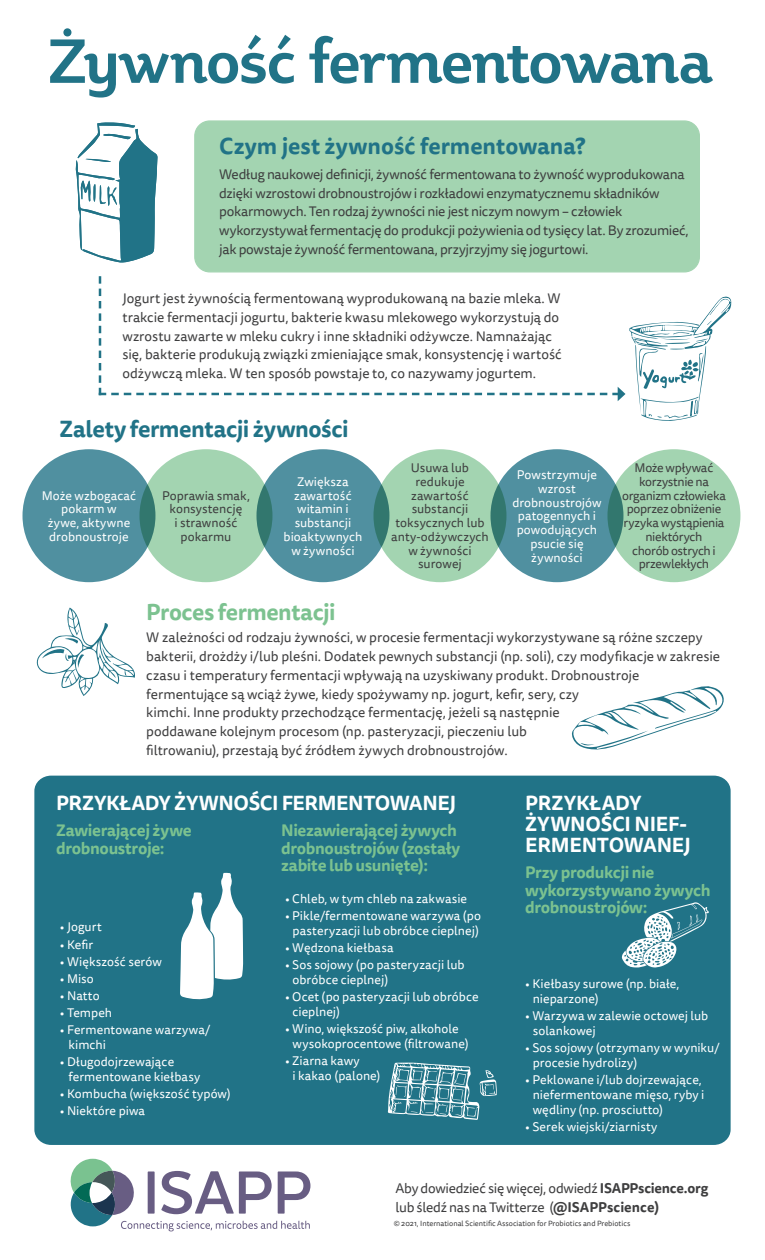
<style>
.page{position:relative;width:765px;height:1260px;background:#fff}
.page>*{position:absolute;margin:0;border:0;box-sizing:border-box;transform-origin:0 0}
.t1{font:700 61.25px "Plume";letter-spacing:-.035em;color:#217387}
.t2{font:700 22.88px "Tisa Sans Pro";letter-spacing:-.02em;color:#217387}
.t3{font:700 22.5px "Tisa Sans Pro";color:#217387}
.t4{font:700 22.5px "Tisa Sans Pro";letter-spacing:-.02em;color:#7cc290}
.t5{font:700 20px/21.2px "Tisa Sans Pro";letter-spacing:-.02em;color:#fff}
.t6{font:700 16.25px/17.5px "Tisa Sans Pro";letter-spacing:-.02em;color:#7cc290}
.t7{font:13.75px/18.8px "Tisa Sans Pro";letter-spacing:-.005em;color:#3e3e3f}
.t8{font:12.5px/13.8px "Tisa Sans Pro";letter-spacing:.005em;color:#fff}
.t9{font:12.5px/13.8px "Tisa Sans Pro";letter-spacing:-.005em;color:#3e3e3f;text-align:center}
.t10{font:12.5px/13.8px "Tisa Sans Pro";letter-spacing:-.025em;color:#3e3e3f;text-align:center}
.t11{font:7.5px "Tisa Sans Pro";color:#3e3e3f}
.s1{font-weight:700}
</style>
<div class="page">
<div style="left:608px;top:449px;width:132px;height:133px;background:#a3d4b1;border-radius:50%"></div>
<div style="left:195px;top:121px;width:504px;height:151px;background:#a3d4b1;border-radius:15px"></div>
<div style="left:194px;top:120px;width:506px;height:152px;border:1px solid #7cc290;border-radius:15px"></div>
<div style="left:34px;top:776px;width:697px;height:369px;background:#217387;border-radius:16px"></div>
<div style="left:373px;top:449px;width:133px;height:133px;background:#a3d4b1;border-radius:50%"></div>
<div style="left:139px;top:449px;width:133px;height:133px;background:#a3d4b1;border-radius:50%"></div>
<svg style="left:257px;top:449px;width:132px;height:133px;background:#4d8d9b"></svg>
<svg style="left:491px;top:449px;width:132px;height:133px;background:#4d8d9b"></svg>
<div style="left:23px;top:449px;width:132px;height:133px;background:#5090a0;border-radius:50%"></div>
<svg style="left:76px;top:123px;width:82px;height:140px"></svg>
<svg style="left:99px;top:276px;width:632px;height:145px"></svg>
<svg style="left:571px;top:686px;width:153px;height:64px"></svg>
<svg style="left:36px;top:608px;width:99px;height:88px"></svg>
<svg style="left:388px;top:1062px;width:109px;height:58px"></svg>
<svg style="left:622px;top:902px;width:87px;height:66px"></svg>
<svg style="left:180px;top:873px;width:63px;height:127px"></svg>
<svg style="left:70px;top:1159px;width:240px;height:72px"></svg>
<p class="t1" style="left:48px;top:22px;width:667px">Żywność fermentowana</p>
<p class="t3" style="left:219px;top:129px;width:368px">Czym jest żywność fermentowana?</p>
<p class="t7" style="left:219px;top:165px;width:471px">Według naukowej definicji, żywność fermentowana to żywność wyprodukowana dzięki wzrostowi drobnoustrojów i rozkładowi enzymatycznemu składników pokarmowych. Ten rodzaj żywności nie jest niczym nowym – człowiek wykorzystywał fermentację do produkcji pożywienia od tysięcy lat. By zrozumieć, jak powstaje żywność fermentowana, przyjrzyjmy się jogurtowi.</p>
<p class="t7" style="left:122px;top:289px;width:441px">Jogurt jest żywnością fermentowaną wyprodukowaną na bazie mleka. W trakcie fermentacji jogurtu, bakterie kwasu mlekowego wykorzystują do wzrostu zawarte w mleku cukry i inne składniki odżywcze. Namnażając się, bakterie produkują związki zmieniające smak, konsystencję i wartość odżywczą mleka. W ten sposób powstaje to, co nazywamy jogurtem.</p>
<p class="t2" style="left:60px;top:412px;width:291px">Zalety fermentacji żywności</p>
<p class="t8" style="left:42px;top:489px;width:96px;text-align:center">Może wzbogacać pokarm w<br>żywe, aktywne drobnoustroje</p>
<p class="t9" style="left:162px;top:489px;width:89px">Poprawia smak, konsystencję<br>i strawność pokarmu</p>
<p class="t8" style="left:284px;top:475px;width:80px;text-align:center">Zwiększa zawartość witamin i substancji bioaktywnych w żywności</p>
<p class="t4" style="left:146px;top:596px;width:191px">Proces fermentacji</p>
<p class="t9" style="left:391px;top:461px;width:99px">Usuwa lub redukuje zawartość substancji toksycznych lub anty-odżywczych w żywności surowej</p>
<p class="t8" style="left:512px;top:468px;width:91px;text-align:center">Powstrzymuje wzrost drobnoustrojów patogennych i powodujących psucie się żywności</p>
<p class="t10" style="left:622px;top:461px;width:105px">Może wpływać korzystnie na organizm człowieka poprzez obniżenie ryzyka wystąpienia niektórych<br>chorób ostrych i przewlekłych</p>
<p class="t7" style="left:146px;top:629px;width:575px">W zależności od rodzaju żywności, w procesie fermentacji wykorzystywane są różne szczepy bakterii, drożdży i/lub pleśni. Dodatek pewnych substancji (np. soli), czy modyfikacje w zakresie czasu i temperatury fermentacji wpływają na uzyskiwany produkt. Drobnoustroje fermentujące są wciąż żywe, kiedy spożywamy np. jogurt, kefir, sery, czy<br>kimchi. Inne produkty przechodzące fermentację, jeżeli są następnie<br>poddawane kolejnym procesom (np. pasteryzacji, pieczeniu lub<br>filtrowaniu), przestają być źródłem żywych drobnoustrojów.</p>
<p class="t5" style="left:56px;top:792px;width:401px">PRZYKŁADY ŻYWNOŚCI FERMENTOWANEJ</p>
<p class="t6" style="left:56px;top:822px;width:137px">Zawierającej żywe drobnoustroje:</p>
<p class="t6" style="left:281px;top:822px;width:180px">Niezawierającej żywych drobnoustrojów (zostały zabite lub usunięte):</p>
<p class="t8" style="left:60px;top:921px;width:43px">• Jogurt</p>
<p class="t8" style="left:60px;top:938px;width:35px">• Kefir</p>
<p class="t8" style="left:60px;top:955px;width:104px">• Większość serów</p>
<p class="t8" style="left:60px;top:972px;width:35px">• Miso</p>
<p class="t8" style="left:60px;top:989px;width:41px">• Natto</p>
<p class="t8" style="left:60px;top:1006px;width:54px">• Tempeh</p>
<p class="t8" style="left:69px;top:1022px;width:144px;line-height:15px;text-indent:-9px">• Fermentowane warzywa/ kimchi</p>
<p class="t8" style="left:69px;top:1054px;width:133px;line-height:15px;text-indent:-9px">• Długodojrzewające fermentowane kiełbasy</p>
<p class="t8" style="left:60px;top:1087px;width:173px">• Kombucha (większość typów)</p>
<p class="t8" style="left:60px;top:1104px;width:87px">• Niektóre piwa</p>
<p class="t8" style="left:285px;top:892px;width:184px">• Chleb, w tym chleb na zakwasie</p>
<p class="t8" style="left:285px;top:908px;width:198px;line-height:15px;text-align:center">• Pikle/fermentowane warzywa (po pasteryzacji lub obróbce cieplnej)</p>
<p class="t8" style="left:285px;top:941px;width:110px">• Wędzona kiełbasa</p>
<p class="t8" style="left:293px;top:957px;width:174px;line-height:15px;text-indent:-8px">• Sos sojowy (po pasteryzacji lub obróbce cieplnej)</p>
<p class="t8" style="left:293px;top:989px;width:188px;line-height:15px;text-indent:-8px">• Ocet (po pasteryzacji lub obróbce cieplnej)</p>
<p class="t8" style="left:293px;top:1021px;width:178px;line-height:15px;text-indent:-8px">• Wino, większość piw, alkohole wysokoprocentowe (filtrowane)</p>
<p class="t8" style="left:293px;top:1053px;width:89px;line-height:15px;text-indent:-8px">• Ziarna kawy<br>i kakao (palone)</p>
<p class="t5" style="left:525px;top:792px;width:167px">PRZYKŁADY<br>ŻYWNOŚCI NIEF-<br>ERMENTOWANEJ</p>
<p class="t6" style="left:525px;top:864px;width:187px">Przy produkcji nie wykorzystywano żywych drobnoustrojów:</p>
<p class="t8" style="left:533px;top:976px;width:148px;line-height:15px;text-indent:-8px">• Kiełbasy surowe (np. białe, nieparzone)</p>
<p class="t8" style="left:533px;top:1008px;width:177px;line-height:15px;text-indent:-8px">• Warzywa w zalewie octowej lub solankowej</p>
<p class="t8" style="left:533px;top:1040px;width:188px;line-height:15px;text-indent:-8px">• Sos sojowy (otrzymany w wyniku/ procesie hydrolizy)</p>
<p class="t8" style="left:533px;top:1072px;width:173px;line-height:15px;text-indent:-8px">• Peklowane i/lub dojrzewające, niefermentowane mięso, ryby i wędliny (np. prosciutto)</p>
<p class="t8" style="left:525px;top:1120px;width:134px">• Serek wiejski/ziarnisty</p>
<p class="t7" style="left:395px;top:1179px;width:314px">Aby dowiedzieć się więcej, odwiedź <span class="s1">ISAPPscience.org</span></p>
<p class="t7" style="left:395px;top:1198px;width:265px">lub śledź nas na Twitterze (<span class="s1">@ISAPPscience)</span></p>
<p class="t11" style="left:394px;top:1219px;width:238px">© 2021, International Scientific Association for Probiotics and Prebiotics</p>
</div>
